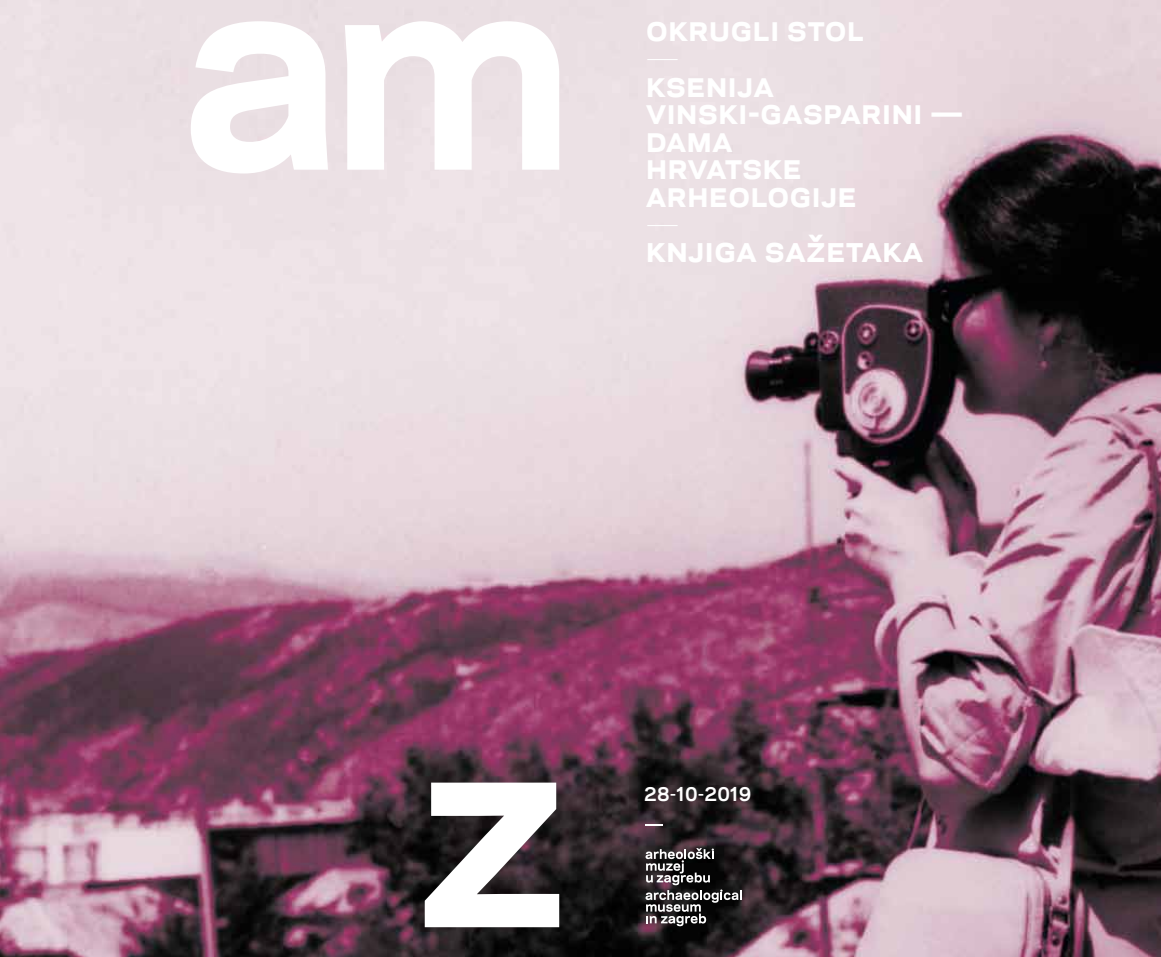
<style>
.page{position:relative;width:1161px;height:957px;background:#fff}
.page>*{position:absolute;margin:0;border:0;box-sizing:border-box;transform-origin:0 0}
.AMZ-knjiga_sazetaka{font:700 33.6px "Polaris";color:#fff}
.AMZ-B1-naslov-2-manj{font:300 33.6px "Polaris";color:#fff}
.AMZ-knjiga_sazetaka-2{font:300 33.6px "Polaris";color:#fff}
.AMZ-B1-naslov-2-manj-2{font:700 33.3px "Polaris";color:#fff}
.AMZ-knjiga_sazetaka-3{font:700 18px "Polaris";letter-spacing:.01em;color:#fff}
.s1{font-weight:500}
</style>
<div class="page">
<img style="left:0;top:0;width:1161px;height:957px">
<svg style="left:425px;top:782px;width:134px;height:145px"></svg>
<svg style="left:191px;top:21px;width:137px;height:152px"></svg>
<svg style="left:345px;top:21px;width:214px;height:149px"></svg>
<svg style="left:646px;top:824px;width:17px;height:1px"></svg>
<svg style="left:645px;top:848px;width:97px;height:78px;background:#484546"></svg>
<p class="AMZ-B1-naslov-2-manj-2" style="left:646px;top:3px;width:220px">okrugli stol</p>
<p class="AMZ-B1-naslov-2-manj" style="left:646px;top:31px;width:35px">—</p>
<p class="AMZ-B1-naslov-2-manj-2" style="left:646px;top:59px;width:130px">ksenija</p>
<p class="AMZ-B1-naslov-2-manj-2" style="left:646px;top:86px;width:319px">vinski-gasparini —</p>
<p class="AMZ-B1-naslov-2-manj-2" style="left:646px;top:114px;width:89px">dama</p>
<p class="AMZ-B1-naslov-2-manj-2" style="left:646px;top:141px;width:158px">hrvatske</p>
<p class="AMZ-B1-naslov-2-manj-2" style="left:646px;top:169px;width:213px">arheologije</p>
<p class="AMZ-knjiga_sazetaka-2" style="left:646px;top:196px;width:35px">—</p>
<p class="AMZ-knjiga_sazetaka" style="left:646px;top:224px;width:279px">knjiga sažetaka</p>
<p class="AMZ-knjiga_sazetaka-3" style="left:644px;top:780px;width:109px">28<span class="s1">-</span>10<span class="s1">-</span>2019</p>
</div>
